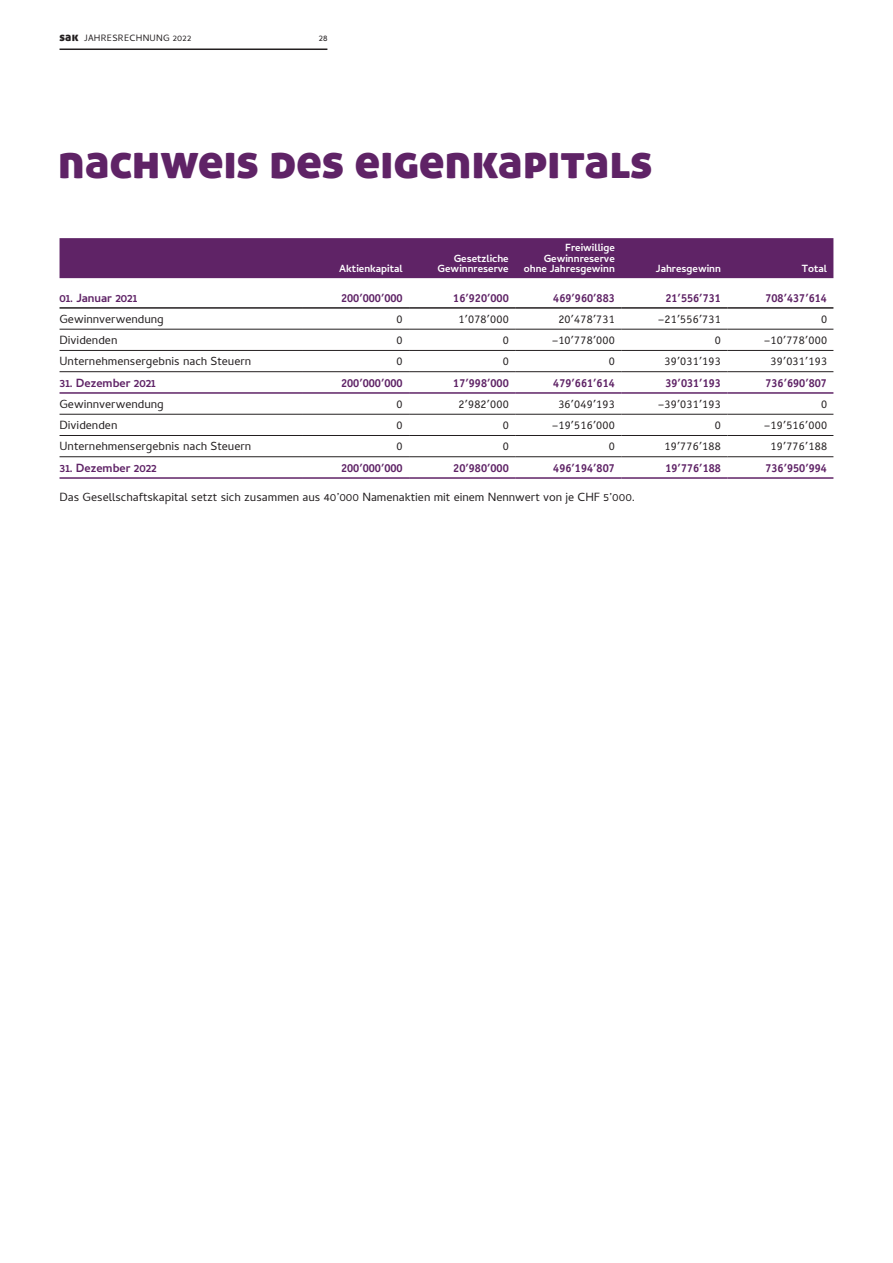
<style>
.page{position:relative;width:893px;height:1263px;background:#fff}
.page>*{position:absolute;margin:0;border:0;box-sizing:border-box;transform-origin:0 0}
.t1{font:48px "Aller Display";letter-spacing:-.005em;color:#5f2366}
.t2{font:12px "Cambay";color:#231f20}
.t3{font:700 12px "Cambay";color:#5f2366}
.t4{font:11.55px "Officina Sans ITC Pro";letter-spacing:.02em;color:#231f20;scale:1.05 1}
.t5{font:700 11.55px "Officina Sans ITC Pro";color:#5f2366}
.t6{font:700 10.5px/10.5px "Cambay";color:#fff;text-align:right}
.t7{font:9.3px "Cambay";letter-spacing:.03em;color:#231f20}
.s1{font-family:"Aller Display";font-size:12px}
</style>
<div class="page">
<hr style="left:60px;top:49px;width:267px;height:1px;background:#231f20">
<div style="left:60px;top:238px;width:773px;height:40px;background:#5f2366"></div>
<hr style="left:60px;top:329px;width:243px;height:1px;background:#231f20">
<hr style="left:303px;top:329px;width:106px;height:1px;background:#231f20">
<hr style="left:409px;top:329px;width:106px;height:1px;background:#231f20">
<hr style="left:515px;top:329px;width:106px;height:1px;background:#231f20">
<hr style="left:621px;top:329px;width:106px;height:1px;background:#231f20">
<hr style="left:727px;top:329px;width:106px;height:1px;background:#231f20">
<hr style="left:60px;top:350px;width:243px;height:1px;background:#231f20">
<hr style="left:303px;top:350px;width:106px;height:1px;background:#231f20">
<hr style="left:409px;top:350px;width:106px;height:1px;background:#231f20">
<hr style="left:515px;top:350px;width:106px;height:1px;background:#231f20">
<hr style="left:621px;top:350px;width:106px;height:1px;background:#231f20">
<hr style="left:727px;top:350px;width:106px;height:1px;background:#231f20">
<hr style="left:60px;top:371px;width:243px;height:1px;background:#231f20">
<hr style="left:303px;top:371px;width:106px;height:1px;background:#231f20">
<hr style="left:409px;top:371px;width:106px;height:1px;background:#231f20">
<hr style="left:515px;top:371px;width:106px;height:1px;background:#231f20">
<hr style="left:621px;top:371px;width:106px;height:1px;background:#231f20">
<hr style="left:727px;top:371px;width:106px;height:1px;background:#231f20">
<hr style="left:60px;top:414px;width:243px;height:1px;background:#231f20">
<hr style="left:303px;top:414px;width:106px;height:1px;background:#231f20">
<hr style="left:409px;top:414px;width:106px;height:1px;background:#231f20">
<hr style="left:515px;top:414px;width:106px;height:1px;background:#231f20">
<hr style="left:621px;top:414px;width:106px;height:1px;background:#231f20">
<hr style="left:727px;top:414px;width:106px;height:1px;background:#231f20">
<hr style="left:60px;top:435px;width:243px;height:1px;background:#231f20">
<hr style="left:303px;top:435px;width:106px;height:1px;background:#231f20">
<hr style="left:409px;top:435px;width:106px;height:1px;background:#231f20">
<hr style="left:515px;top:435px;width:106px;height:1px;background:#231f20">
<hr style="left:621px;top:435px;width:106px;height:1px;background:#231f20">
<hr style="left:727px;top:435px;width:106px;height:1px;background:#231f20">
<hr style="left:60px;top:456px;width:243px;height:1px;background:#231f20">
<hr style="left:303px;top:456px;width:106px;height:1px;background:#231f20">
<hr style="left:409px;top:456px;width:106px;height:1px;background:#231f20">
<hr style="left:515px;top:456px;width:106px;height:1px;background:#231f20">
<hr style="left:621px;top:456px;width:106px;height:1px;background:#231f20">
<hr style="left:727px;top:456px;width:106px;height:1px;background:#231f20">
<hr style="left:60px;top:307px;width:243px;height:2px;background:#231f20">
<hr style="left:303px;top:307px;width:106px;height:2px;background:#231f20">
<hr style="left:409px;top:307px;width:106px;height:2px;background:#231f20">
<hr style="left:515px;top:307px;width:106px;height:2px;background:#231f20">
<hr style="left:621px;top:307px;width:106px;height:2px;background:#231f20">
<hr style="left:727px;top:307px;width:106px;height:2px;background:#231f20">
<hr style="left:60px;top:392px;width:243px;height:2px;background:#5f2366">
<hr style="left:303px;top:392px;width:106px;height:2px;background:#5f2366">
<hr style="left:409px;top:392px;width:106px;height:2px;background:#5f2366">
<hr style="left:515px;top:392px;width:106px;height:2px;background:#5f2366">
<hr style="left:621px;top:392px;width:106px;height:2px;background:#5f2366">
<hr style="left:727px;top:392px;width:106px;height:2px;background:#5f2366">
<hr style="left:60px;top:477px;width:243px;height:2px;background:#5f2366">
<hr style="left:303px;top:477px;width:106px;height:2px;background:#5f2366">
<hr style="left:409px;top:477px;width:106px;height:2px;background:#5f2366">
<hr style="left:515px;top:477px;width:106px;height:2px;background:#5f2366">
<hr style="left:621px;top:477px;width:106px;height:2px;background:#5f2366">
<hr style="left:727px;top:477px;width:106px;height:2px;background:#5f2366">
<p class="t7" style="left:60px;top:33px;width:133px"><span class="s1">sak</span> JAHRESRECHNUNG 2022</p>
<p class="t7" style="left:319px;top:33px;width:10px">28</p>
<h1 class="t1" style="left:58px;top:131px;width:596px">nachweis des eigenkapitals</h1>
<p class="t6" style="left:339px;top:263px;width:65px">Aktienkapital</p>
<p class="t6" style="left:438px;top:253px;width:73px">Gesetzliche<br>Gewinnreserve</p>
<p class="t6" style="left:524px;top:242px;width:93px">Freiwillige<br>Gewinnreserve ohne Jahresgewinn</p>
<p class="t6" style="left:656px;top:263px;width:67px">Jahresgewinn</p>
<p class="t6" style="left:802px;top:263px;width:27px">Total</p>
<p class="t3" style="left:60px;top:290px;width:79px">01. Januar 2021</p>
<p class="t5" style="left:341px;top:290px;width:63px">200’000’000</p>
<p class="t5" style="left:453px;top:290px;width:57px">16’920’000</p>
<p class="t5" style="left:553px;top:290px;width:63px">469’960’883</p>
<p class="t5" style="left:665px;top:290px;width:57px">21’556’731</p>
<p class="t5" style="left:765px;top:290px;width:63px">708’437’614</p>
<p class="t2" style="left:60px;top:312px;width:106px">Gewinnverwendung</p>
<p class="t4" style="left:397px;top:312px;width:7px">0</p>
<p class="t4" style="left:459px;top:312px;width:49px">1’078’000</p>
<p class="t4" style="left:558px;top:312px;width:55px">20’478’731</p>
<p class="t4" style="left:658px;top:312px;width:61px">–21’556’731</p>
<p class="t4" style="left:821px;top:312px;width:7px">0</p>
<p class="t2" style="left:60px;top:333px;width:59px">Dividenden</p>
<p class="t4" style="left:397px;top:333px;width:7px">0</p>
<p class="t4" style="left:503px;top:333px;width:7px">0</p>
<p class="t4" style="left:552px;top:333px;width:61px">–10’778’000</p>
<p class="t4" style="left:715px;top:333px;width:7px">0</p>
<p class="t4" style="left:764px;top:333px;width:61px">–10’778’000</p>
<p class="t2" style="left:60px;top:354px;width:193px">Unternehmensergebnis nach Steuern</p>
<p class="t4" style="left:397px;top:355px;width:7px">0</p>
<p class="t4" style="left:503px;top:355px;width:7px">0</p>
<p class="t4" style="left:609px;top:355px;width:7px">0</p>
<p class="t4" style="left:664px;top:355px;width:55px">39’031’193</p>
<p class="t4" style="left:770px;top:355px;width:55px">39’031’193</p>
<p class="t3" style="left:60px;top:375px;width:98px">31. Dezember 2021</p>
<p class="t5" style="left:341px;top:375px;width:63px">200’000’000</p>
<p class="t5" style="left:453px;top:375px;width:57px">17’998’000</p>
<p class="t5" style="left:553px;top:375px;width:63px">479’661’614</p>
<p class="t5" style="left:665px;top:375px;width:57px">39’031’193</p>
<p class="t5" style="left:765px;top:375px;width:63px">736’690’807</p>
<p class="t2" style="left:60px;top:397px;width:106px">Gewinnverwendung</p>
<p class="t4" style="left:397px;top:397px;width:7px">0</p>
<p class="t4" style="left:459px;top:397px;width:49px">2’982’000</p>
<p class="t4" style="left:558px;top:397px;width:55px">36’049’193</p>
<p class="t4" style="left:658px;top:397px;width:61px">–39’031’193</p>
<p class="t4" style="left:821px;top:397px;width:7px">0</p>
<p class="t2" style="left:60px;top:418px;width:59px">Dividenden</p>
<p class="t4" style="left:397px;top:418px;width:7px">0</p>
<p class="t4" style="left:503px;top:418px;width:7px">0</p>
<p class="t4" style="left:552px;top:418px;width:61px">–19’516’000</p>
<p class="t4" style="left:715px;top:418px;width:7px">0</p>
<p class="t4" style="left:764px;top:418px;width:61px">–19’516’000</p>
<p class="t2" style="left:60px;top:439px;width:193px">Unternehmensergebnis nach Steuern</p>
<p class="t4" style="left:397px;top:440px;width:7px">0</p>
<p class="t4" style="left:503px;top:440px;width:7px">0</p>
<p class="t4" style="left:609px;top:440px;width:7px">0</p>
<p class="t4" style="left:664px;top:440px;width:55px">19’776’188</p>
<p class="t4" style="left:770px;top:440px;width:55px">19’776’188</p>
<p class="t3" style="left:60px;top:460px;width:99px">31. Dezember 2022</p>
<p class="t5" style="left:341px;top:460px;width:63px">200’000’000</p>
<p class="t5" style="left:453px;top:460px;width:57px">20’980’000</p>
<p class="t5" style="left:553px;top:460px;width:63px">496’194’807</p>
<p class="t5" style="left:665px;top:460px;width:57px">19’776’188</p>
<p class="t5" style="left:765px;top:460px;width:63px">736’950’994</p>
<p class="t2" style="left:60px;top:490px;width:577px">Das Gesellschaftskapital setzt sich zusammen aus 40’000 Namenaktien mit einem Nennwert von je CHF 5’000.</p>
</div>
